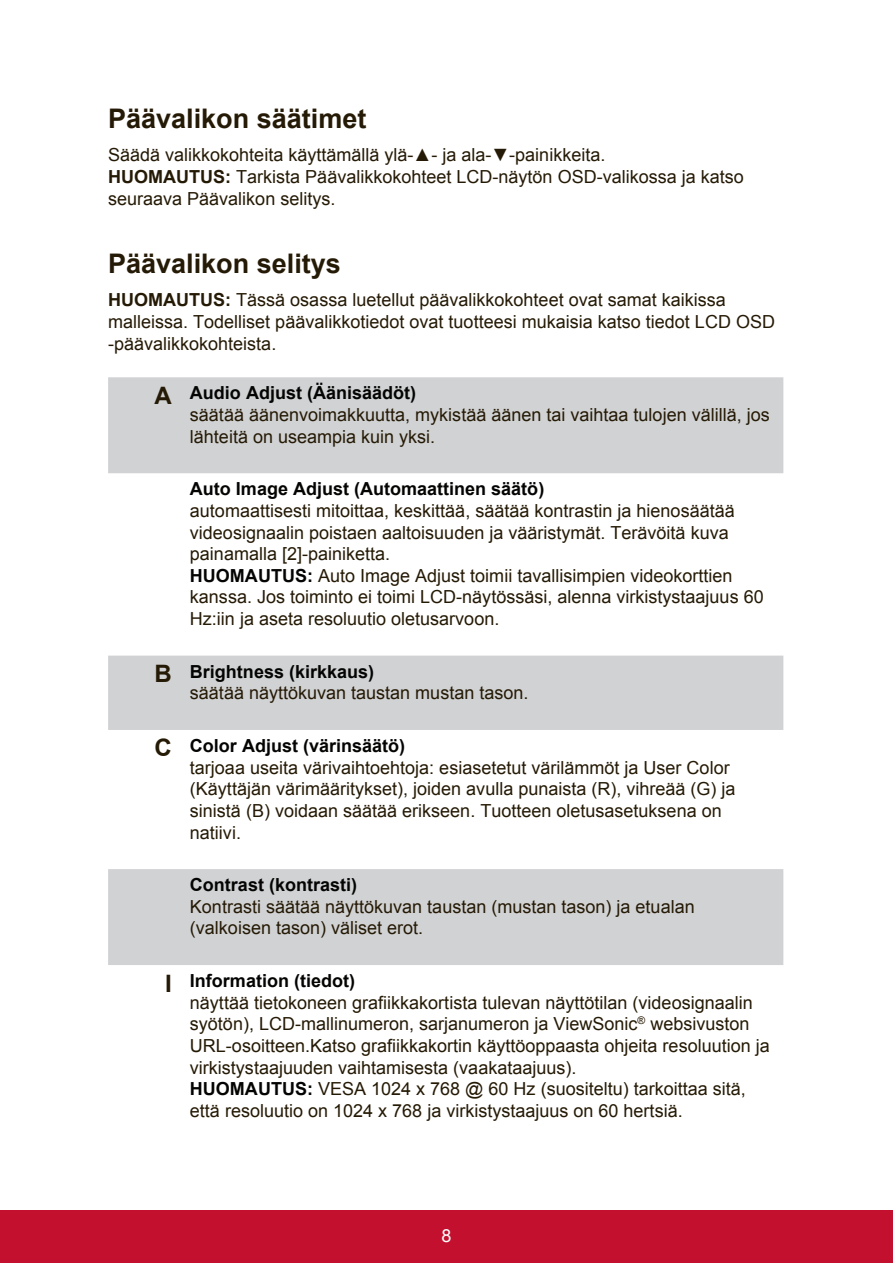
<style>
.page{position:relative;width:893px;height:1263px;background:#fff}
.page>*{position:absolute;margin:0;border:0;box-sizing:border-box;transform-origin:0 0}
.t1{font:700 27px "Arial";color:#251a05}
.t2{font:18px/21.6px "Arial";color:#251a05}
.t3{font:700 18px "Arial";color:#040503}
.t4{font:18px "Arial";color:#fff}
.s1{font-weight:700}
.s2{font-weight:700;font-size:24px}
.s3{font-weight:700;color:#040503}
</style>
<div class="page">
<div style="left:0;top:1210px;width:892px;height:53px;background:#c3102f"></div>
<svg style="left:108px;top:377px;width:675px;height:588px"></svg>
<h1 class="t1" style="left:108px;top:100px;width:260px">Päävalikon säätimet</h1>
<p class="t2" style="left:108px;top:144px;width:637px">Säädä valikkokohteita käyttämällä ylä-▲- ja ala-▼-painikkeita.<br><span class="s1">HUOMAUTUS:</span> Tarkista Päävalikkokohteet LCD-näytön OSD-valikossa ja katso seuraava Päävalikon selitys.</p>
<h1 class="t1" style="left:108px;top:245px;width:234px">Päävalikon selitys</h1>
<p class="t2" style="left:108px;top:289px;width:668px"><span class="s1">HUOMAUTUS:</span> Tässä osassa luetellut päävalikkokohteet ovat samat kaikissa malleissa. Todelliset päävalikkotiedot ovat tuotteesi mukaisia katso tiedot LCD OSD -päävalikkokohteista.</p>
<p class="t2" style="left:190px;top:382px;width:581px;text-indent:-35px"><span class="s2">A</span> <span class="s3">Audio Adjust (Äänisäädöt)<br></span>säätää äänenvoimakkuutta, mykistää äänen tai vaihtaa tulojen välillä, jos lähteitä on useampia kuin yksi.</p>
<p class="t3" style="left:190px;top:477px;width:356px">Auto Image Adjust (Automaattinen säätö)</p>
<p class="t2" style="left:190px;top:500px;width:575px">automaattisesti mitoittaa, keskittää, säätää kontrastin ja hienosäätää videosignaalin poistaen aaltoisuuden ja vääristymät. Terävöitä kuva painamalla [2]-painiketta.<br><span class="s3">HUOMAUTUS:</span> Auto Image Adjust toimii tavallisimpien videokorttien kanssa. Jos toiminto ei toimi LCD-näytössäsi, alenna virkistystaajuus 60<br>Hz:iin ja aseta resoluutio oletusarvoon.</p>
<p class="t2" style="left:190px;top:661px;width:340px;text-indent:-35px"><span class="s2">B</span> <span class="s3">Brightness (kirkkaus)<br></span>säätää näyttökuvan taustan mustan tason.</p>
<p class="t2" style="left:190px;top:735px;width:547px;text-indent:-35px"><span class="s2">C</span> <span class="s3">Color Adjust (värinsäätö)<br></span>tarjoaa useita värivaihtoehtoja: esiasetetut värilämmöt ja User Color (Käyttäjän värimääritykset), joiden avulla punaista (R), vihreää (G) ja sinistä (B) voidaan säätää erikseen. Tuotteen oletusasetuksena on natiivi.</p>
<p class="t3" style="left:190px;top:873px;width:169px">Contrast (kontrasti)</p>
<p class="t2" style="left:190px;top:896px;width:506px">Kontrasti säätää näyttökuvan taustan (mustan tason) ja etualan (valkoisen tason) väliset erot.</p>
<p class="t2" style="left:190px;top:970px;width:581px;text-indent:-25px"><span class="s2">I</span> <span class="s3">Information (tiedot)<br></span>näyttää tietokoneen grafiikkakortista tulevan näyttötilan (videosignaalin syötön), LCD-mallinumeron, sarjanumeron ja ViewSonic<sup>®</sup> websivuston URL-osoitteen.Katso grafiikkakortin käyttöoppaasta ohjeita resoluution ja virkistystaajuuden vaihtamisesta (vaakataajuus).<br><span class="s3">HUOMAUTUS:</span> VESA 1024 x 768 @ 60 Hz (suositeltu) tarkoittaa sitä, että resoluutio on 1024 x 768 ja virkistystaajuus on 60 hertsiä.</p>
<p class="t4" style="left:441px;top:1223px;width:12px">8</p>
</div>
